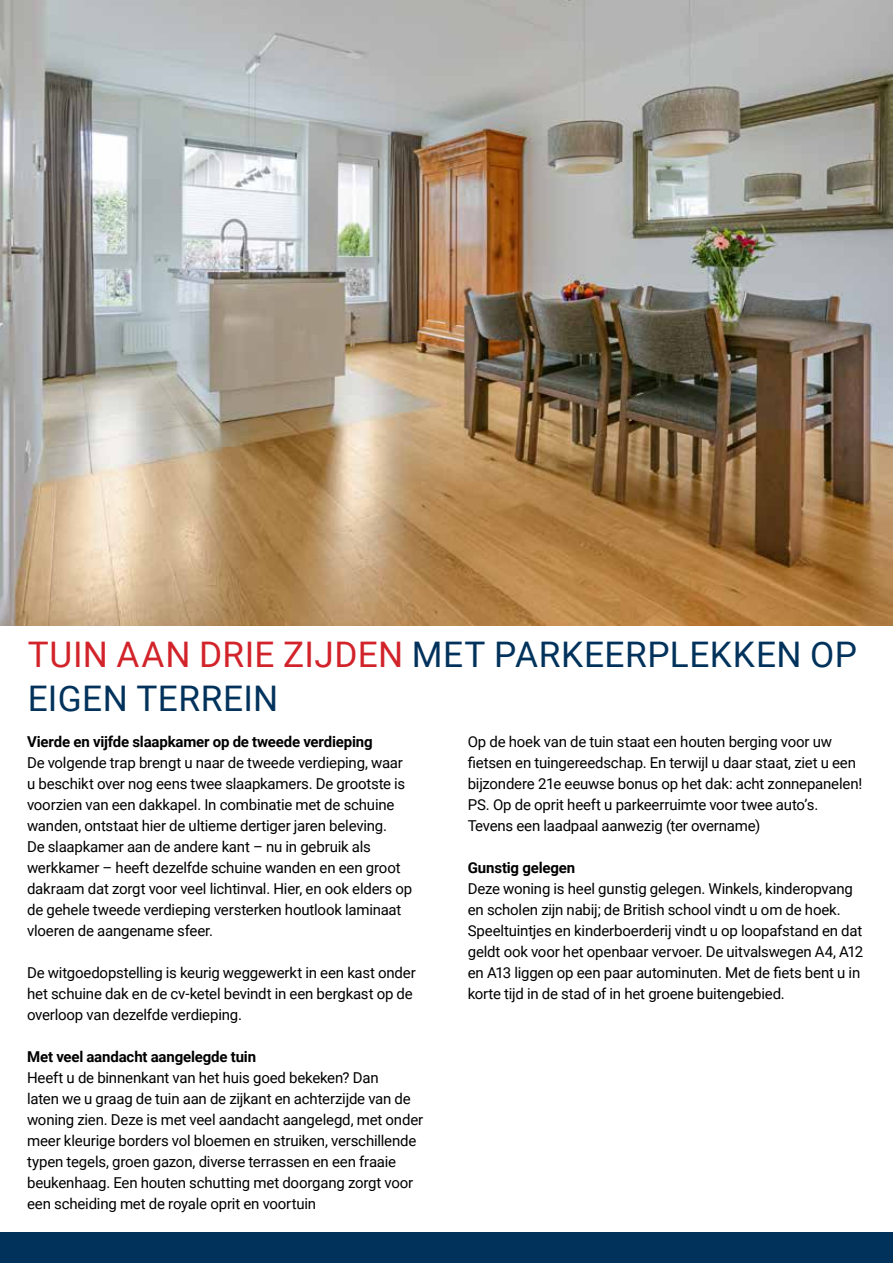
<style>
.page{position:relative;width:893px;height:1263px;background:#fff}
.page>*{position:absolute;margin:0;border:0;box-sizing:border-box;transform-origin:0 0}
.t1{font:35.25px/43.5px "Roboto";letter-spacing:.01em;color:#01325c}
.t2{font:15px/21px "Roboto";letter-spacing:-.015em;color:#000}
.t3{font:700 15px "Roboto";letter-spacing:-.01em;color:#000}
.s1{color:#d2232a}
</style>
<div class="page">
<img style="left:0;top:0;width:893px;height:625px">
<div style="left:0;top:1232px;width:893px;height:31px;background:#01325c"></div>
<h1 class="t1" style="left:28px;top:631px;width:831px"><span class="s1">TUIN AAN DRIE ZIJDEN</span> MET PARKEERPLEKKEN OP<br>EIGEN TERREIN</h1>
<p class="t3" style="left:27px;top:731px;width:347px">Vierde en vijfde slaapkamer op de tweede verdieping</p>
<p class="t2" style="left:27px;top:752px;width:387px">De volgende trap brengt u naar de tweede verdieping, waar u beschikt over nog eens twee slaapkamers. De grootste is voorzien van een dakkapel. In combinatie met de schuine wanden, ontstaat hier de ultieme dertiger jaren beleving.<br>De slaapkamer aan de andere kant – nu in gebruik als werkkamer – heeft dezelfde schuine wanden en een groot dakraam dat zorgt voor veel lichtinval. Hier, en ook elders op de gehele tweede verdieping versterken houtlook laminaat vloeren de aangename sfeer.</p>
<p class="t2" style="left:27px;top:962px;width:390px">De witgoedopstelling is keurig weggewerkt in een kast onder het schuine dak en de cv-ketel bevindt in een bergkast op de overloop van dezelfde verdieping.</p>
<p class="t3" style="left:27px;top:1046px;width:230px">Met veel aandacht aangelegde tuin</p>
<p class="t2" style="left:27px;top:1067px;width:398px">Heeft u de binnenkant van het huis goed bekeken? Dan<br>laten we u graag de tuin aan de zijkant en achterzijde van de woning zien. Deze is met veel aandacht aangelegd, met onder meer kleurige borders vol bloemen en struiken, verschillende typen tegels, groen gazon, diverse terrassen en een fraaie beukenhaag. Een houten schutting met doorgang zorgt voor een scheiding met de royale oprit en voortuin</p>
<p class="t2" style="left:468px;top:731px;width:396px">Op de hoek van de tuin staat een houten berging voor uw fietsen en tuingereedschap. En terwijl u daar staat, ziet u een bijzondere 21e eeuwse bonus op het dak: acht zonnepanelen!<br>PS. Op de oprit heeft u parkeerruimte voor twee auto’s.<br>Tevens een laadpaal aanwezig (ter overname)</p>
<p class="t3" style="left:468px;top:857px;width:109px">Gunstig gelegen</p>
<p class="t2" style="left:468px;top:878px;width:397px">Deze woning is heel gunstig gelegen. Winkels, kinderopvang en scholen zijn nabij; de British school vindt u om de hoek.<br>Speeltuintjes en kinderboerderij vindt u op loopafstand en dat geldt ook voor het openbaar vervoer. De uitvalswegen A4, A12 en A13 liggen op een paar autominuten. Met de fiets bent u in korte tijd in de stad of in het groene buitengebied.</p>
</div>
